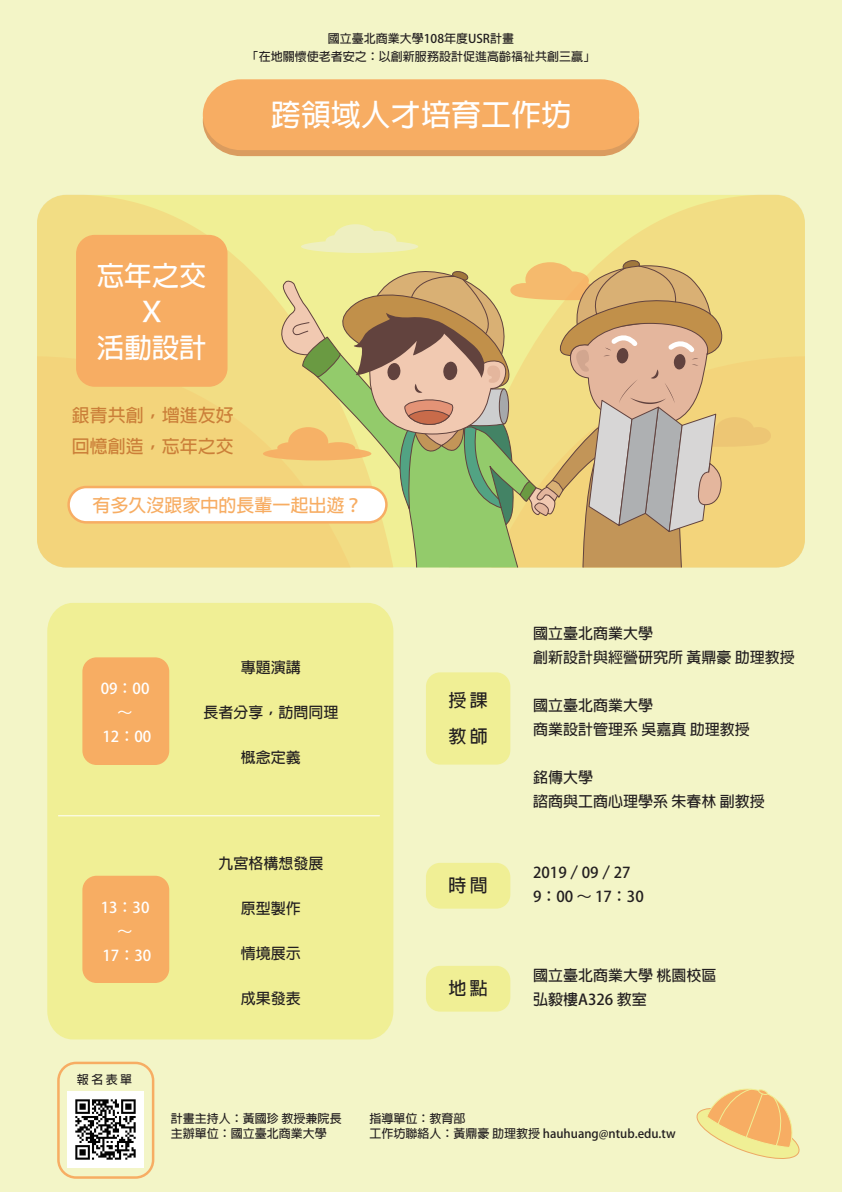
<style>
.page{position:relative;width:842px;height:1192px;background:#f3f5c7}
.page>*{position:absolute;margin:0;border:0;box-sizing:border-box;transform-origin:0 0}
.t1{font:700 30px "Adobe Fan Heiti Std";color:#fff}
.t2{font:700 27.5px/36px "Adobe Fan Heiti Std";color:#fff;text-align:center}
.t3{font:700 18px/30.5px "Adobe Fan Heiti Std";color:#cb7f39}
.t4{font:700 18px "Adobe Fan Heiti Std";color:#f7ad63}
.t5{font:700 18px/36px "Adobe Fan Heiti Std";letter-spacing:.2em;color:#231f20}
.t6{font:700 15px/24px "Adobe Fan Heiti Std";color:#231f20}
.t7{font:700 15px/24px "Adobe Fan Heiti Std";color:#fff;text-align:center}
.t8{font:700 12px/15px "Adobe Fan Heiti Std";color:#231f20}
</style>
<div class="page">
<div style="left:47px;top:603px;width:346px;height:436px;background:#f0ef95"></div>
<svg style="left:203px;top:79px;width:436px;height:77px"></svg>
<div style="left:57px;top:1062px;width:97px;height:117px;border:2px solid #f7ad63;border-radius:18px"></div>
<svg style="left:449px;top:195px;width:356px;height:161px;fill:#f2dd84"></svg>
<div style="left:771px;top:356px;width:34px;height:211px;background:#f3d47b"></div>
<svg style="left:37px;top:195px;width:356px;height:161px;fill:#f2dd84"></svg>
<svg style="left:37px;top:356px;width:226px;height:211px;fill:#f3d47b"></svg>
<svg style="left:263px;top:224px;width:508px;height:344px"></svg>
<img style="left:68px;top:1092px;width:76px;height:76px">
<div style="left:426px;top:863px;width:84px;height:46px;background:#f0ef95;border-radius:14px"></div>
<div style="left:426px;top:966px;width:84px;height:46px;background:#f0ef95;border-radius:14px"></div>
<div style="left:82px;top:876px;width:87px;height:107px;background:#f7ad63;border-radius:14px"></div>
<div style="left:82px;top:657px;width:87px;height:108px;background:#f7ad63;border-radius:14px"></div>
<div style="left:426px;top:672px;width:84px;height:93px;background:#f0ef95;border-radius:14px"></div>
<div style="left:69px;top:487px;width:317px;height:35px;background:#fff;border-radius:18px"></div>
<div style="left:67px;top:486px;width:321px;height:38px;border:2px solid #f7ad63;border-radius:18px"></div>
<div style="left:76px;top:235px;width:152px;height:152px;background:#f7ad63;border-radius:19px"></div>
<hr style="left:58px;top:815px;width:321px;height:1px;background:#fff">
<svg style="left:696px;top:1088px;width:104px;height:71px"></svg>
<p class="t8" style="left:247px;top:30px;width:349px;line-height:18px;text-align:center">國立臺北商業大學108年度USR計畫<br>「在地關懷使老者安之：以創新服務設計促進高齡福祉共創三贏」</p>
<h1 class="t1" style="left:271px;top:97px;width:301px">跨領域人才培育工作坊</h1>
<h2 class="t2" style="left:97px;top:258px;width:111px">忘年之交<br>Ｘ<br>活動設計</h2>
<p class="t3" style="left:72px;top:401px;width:163px">銀青共創，增進友好回憶創造，忘年之交</p>
<p class="t4" style="left:93px;top:494px;width:271px">有多久沒跟家中的長輩一起出遊？</p>
<p class="t7" style="left:101px;top:677px;width:52px">09：00 ∼<br>12：00</p>
<p class="t6" style="left:241px;top:656px;width:61px">專題演講</p>
<p class="t6" style="left:203px;top:701px;width:136px">長者分享，訪問同理</p>
<p class="t6" style="left:241px;top:746px;width:61px">概念定義</p>
<p class="t7" style="left:101px;top:895px;width:52px">13：30 ∼<br>17：30</p>
<p class="t6" style="left:218px;top:852px;width:106px">九宮格構想發展</p>
<p class="t6" style="left:241px;top:897px;width:61px">原型製作</p>
<p class="t6" style="left:241px;top:942px;width:61px">情境展示</p>
<p class="t6" style="left:241px;top:987px;width:61px">成果發表</p>
<p class="t8" style="left:77px;top:1072px;width:57px">報名表單</p>
<p class="t8" style="left:171px;top:1111px;width:172px">計畫主持人：黃國珍 教授兼院長主辦單位：國立臺北商業大學</p>
<p class="t5" style="left:448px;top:683px;width:41px">授課教師</p>
<p class="t5" style="left:448px;top:868px;width:41px">時間</p>
<p class="t5" style="left:448px;top:971px;width:41px">地點</p>
<p class="t6" style="left:533px;top:622px;width:263px">國立臺北商業大學<br>創新設計與經營研究所 黃鼎豪 助理教授</p>
<p class="t6" style="left:533px;top:694px;width:218px">國立臺北商業大學<br>商業設計管理系 吳嘉真 助理教授</p>
<p class="t6" style="left:533px;top:766px;width:233px">銘傳大學<br>諮商與工商心理學系 朱春林 副教授</p>
<p class="t6" style="left:533px;top:861px;width:112px">2019／09／27<br>9：00 ∼ 17：30</p>
<p class="t6" style="left:533px;top:964px;width:185px">國立臺北商業大學 桃園校區弘毅樓A326 教室</p>
<p class="t8" style="left:369px;top:1111px;width:308px">指導單位：教育部<br>工作坊聯絡人：黃鼎豪 助理教授 hauhuang@ntub.edu.tw</p>
</div>
